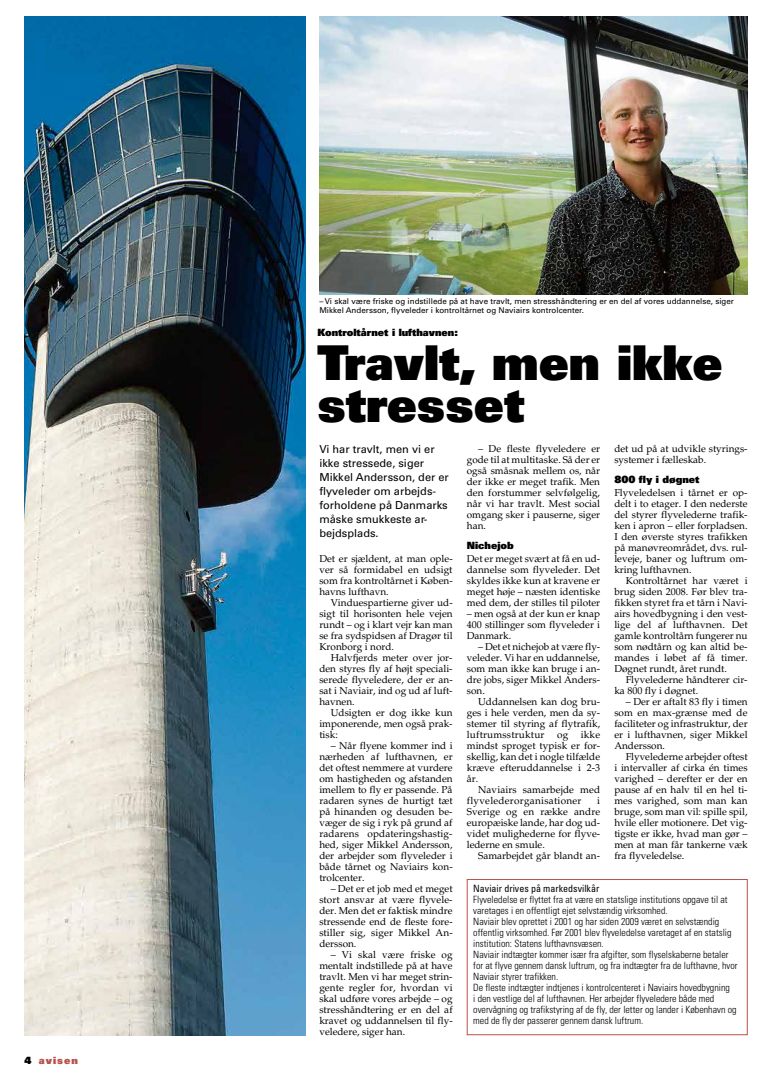
<style>
.page{position:relative;width:776px;height:1072px;background:#fff}
.page>*{position:absolute;margin:0;border:0;box-sizing:border-box;transform-origin:0 0}
.t1{font:900 48px/42px "Univers";color:#000}
.t2{font:11px/14px "Univers";color:#000}
.t3{font:10px/11px "Palatino";color:#000;text-align:justify}
.t4{font:300 condensed 10px/11px "Univers";color:#000}
.t5{font:900 10px "Univers";color:#000}
.t6{font:10px/11px "Palatino";letter-spacing:.025em;color:#000}
.t7{font:condensed 10px "Univers";color:#000}
.t8{font:900 10px "Univers";letter-spacing:.1em;color:#b9504b}
.t9{font:8px/9px "Univers";color:#000}
.s1{color:#000}
</style>
<div class="page">
<div style="left:467px;top:879px;width:280px;height:156px;border:1px solid #b9504b"></div>
<img style="left:24px;top:17px;width:281px;height:1018px">
<img style="left:319px;top:17px;width:428px;height:277px">
<p class="t8" style="left:24px;top:1053px;width:55px"><span class="s1">4</span> avisen</p>
<p class="t9" style="left:319px;top:296px;width:416px">– Vi skal være friske og indstillede på at have travlt, men stresshåndtering er en del af vores uddannelse, siger<br>Mikkel Andersson, flyveleder i kontroltårnet og Naviairs kontrolcenter.</p>
<p class="t5" style="left:317px;top:326px;width:142px">Kontroltårnet i lufthavnen:</p>
<h1 class="t1" style="left:317px;top:340px;width:407px">Travlt, men ikke stresset</h1>
<p class="t3" style="left:614px;top:443px;width:135px">det ud på at udvikle styrings&shy;systemer i fælleskab.</p>
<p class="t5" style="left:614px;top:472px;width:87px">800 fly i døgnet</p>
<p class="t3" style="left:614px;top:487px;width:135px">Flyveledelsen i tårnet er op&shy;delt i to etager. I den nederste del styrer flyvelederne trafik&shy;ken i apron – eller forpladsen.<br>I den øverste styres trafikken på manøvreområdet, dvs. rul&shy;leveje, baner og luftrum om&shy;kring lufthavnen.</p>
<p class="t3" style="left:614px;top:575px;width:135px;text-indent:11px">Kontroltårnet har været i brug siden 2008. Før blev tra&shy;fikken styret fra et tårn i Navi&shy;airs hovedbygning i den vest&shy;lige del af lufthavnen. Det gamle kontroltårn fungerer nu som nødtårn og kan altid be&shy;mandes i løbet af få timer.<br>Døgnet rundt, året rundt.</p>
<p class="t3" style="left:614px;top:674px;width:135px;text-indent:11px">Flyvelederne håndterer cir&shy;ka 800 fly i døgnet.</p>
<p class="t3" style="left:614px;top:696px;width:135px;text-indent:11px">– Der er aftalt 83 fly i timen som en max-grænse med de faciliteter og infrastruktur, der er i lufthavnen, siger Mikkel Andersson.</p>
<p class="t3" style="left:614px;top:751px;width:135px;text-indent:11px">Flyvelederne arbejder oftest i intervaller af cirka én times varighed – derefter er der en pause af en halv til en hel ti&shy;mes varighed, som man kan bruge, som man vil: spille spil, hvile eller motionere. Det vig&shy;tigste er ikke, hvad man gør – men at man får tankerne væk fra flyveledelse.</p>
<p class="t7" style="left:473px;top:882px;width:128px">Naviair drives på markedsvilkår</p>
<p class="t4" style="left:473px;top:894px;width:266px">Flyveledelse er flyttet fra at være en statslige institutions opgave til at varetages i en offentligt ejet selvstændig virksomhed.<br>Naviair blev oprettet i 2001 og har siden 2009 været en selvstændig offentlig virksomhed. Før 2001 blev flyveledelse varetaget af en statslig institution: Statens lufthavnsvæsen.<br>Naviair indtægter kommer især fra afgifter, som flyselskaberne betaler for at flyve gennem dansk luftrum, og fra indtægter fra de lufthavne, hvor Naviair styrer trafikken.<br>De fleste indtægter indtjenes i kontrolcenteret i Naviairs hovedbygning<br>i den vestlige del af lufthavnen. Her arbejder flyveledere både med overvågning og trafikstyring af de fly, der letter og lander i København og med de fly der passerer gennem dansk luftrum.</p>
<p class="t3" style="left:467px;top:443px;width:135px;text-indent:11px">– De fleste flyveledere er gode til at multitaske. Så der er også småsnak mellem os, når der ikke er meget trafik. Men den forstummer selvfølgelig, når vi har travlt. Mest social omgang sker i pauserne, siger han.</p>
<p class="t5" style="left:467px;top:538px;width:48px">Nichejob</p>
<p class="t3" style="left:467px;top:553px;width:135px">Det er meget svært at få en ud&shy;dannelse som flyveleder. Det skyldes ikke kun at kravene er meget høje – næsten identiske med dem, der stilles til piloter</p>
<p class="t3" style="left:467px;top:608px;width:135px">– men også at der kun er knap 400 stillinger som flyveleder i Danmark.</p>
<p class="t3" style="left:467px;top:641px;width:135px;text-indent:11px">– Det et nichejob at være fly&shy;veleder. Vi har en uddannelse, som man ikke kan bruge i an&shy;dre jobs, siger Mikkel Anders&shy;son.</p>
<p class="t3" style="left:467px;top:696px;width:135px;text-indent:11px">Uddannelsen kan dog bru&shy;ges i hele verden, men da sy&shy;stemer til styring af flytrafik, luftrumsstruktur og ikke mindst sproget typisk er for&shy;skellig, kan det i nogle tilfælde kræve efteruddannelse i 2-3 år.</p>
<p class="t6" style="left:467px;top:784px;width:135px;text-indent:11px">Naviairs samarbejde med flyvelederorganisationer</p>
<p class="t2" style="left:319px;top:442px;width:131px">Vi har travlt, men vi er ikke stressede, siger<br>Mikkel Andersson, der er flyveleder om arbejds&shy;forholdene på Danmarks måske smukkeste ar&shy;bejdsplads.</p>
<p class="t3" style="left:319px;top:553px;width:135px">Det er sjældent, at man ople&shy;ver så formidabel en udsigt som fra kontroltårnet i Køben&shy;havns lufthavn.</p>
<p class="t3" style="left:319px;top:597px;width:135px;text-indent:11px">Vinduespartierne giver ud&shy;sigt til horisonten hele vejen rundt – og i klart vejr kan man se fra sydspidsen af Dragør til Kronborg i nord.</p>
<p class="t3" style="left:319px;top:652px;width:135px;text-indent:11px">Halvfjerds meter over jor&shy;den styres fly af højt speciali&shy;serede flyveledere, der er an&shy;sat i Naviair, ind og ud af luft&shy;havnen.</p>
<p class="t3" style="left:319px;top:707px;width:135px;text-indent:11px">Udsigten er dog ikke kun imponerende, men også prak&shy;tisk:</p>
<p class="t3" style="left:319px;top:740px;width:135px;text-indent:11px">– Når flyene kommer ind i nærheden af lufthavnen, er det oftest nemmere at vurdere om hastigheden og afstanden imellem to fly er passende. På radaren synes de hurtigt tæt på hinanden og desuden be&shy;væger de sig i ryk på grund af radarens opdateringshastig&shy;hed, siger Mikkel Andersson, der arbejder som flyveleder i både tårnet og Naviairs kon&shy;trolcenter.</p>
<p class="t3" style="left:319px;top:883px;width:135px;text-indent:11px">– Det er et job med et meget stort ansvar at være flyvele&shy;der. Men det er faktisk mindre stressende end de fleste fore&shy;stiller sig, siger Mikkel An&shy;dersson.</p>
<p class="t3" style="left:319px;top:949px;width:135px;text-indent:11px">– Vi skal være friske og mentalt indstillede på at have travlt. Men vi har meget strin&shy;gente regler for, hvordan vi skal udføre vores arbejde – og stresshåndtering er en del af kravet og uddannelsen til fly&shy;veledere, siger han.</p>
<p class="t3" style="left:467px;top:795px;width:135px;text-indent:130px">i Sverige og en række andre europæiske lande, har dog ud&shy;videt mulighederne for flyve&shy;lederne en smule.</p>
<p class="t3" style="left:478px;top:850px;width:123px">Samarbejdet går blandt an-</p>
</div>
